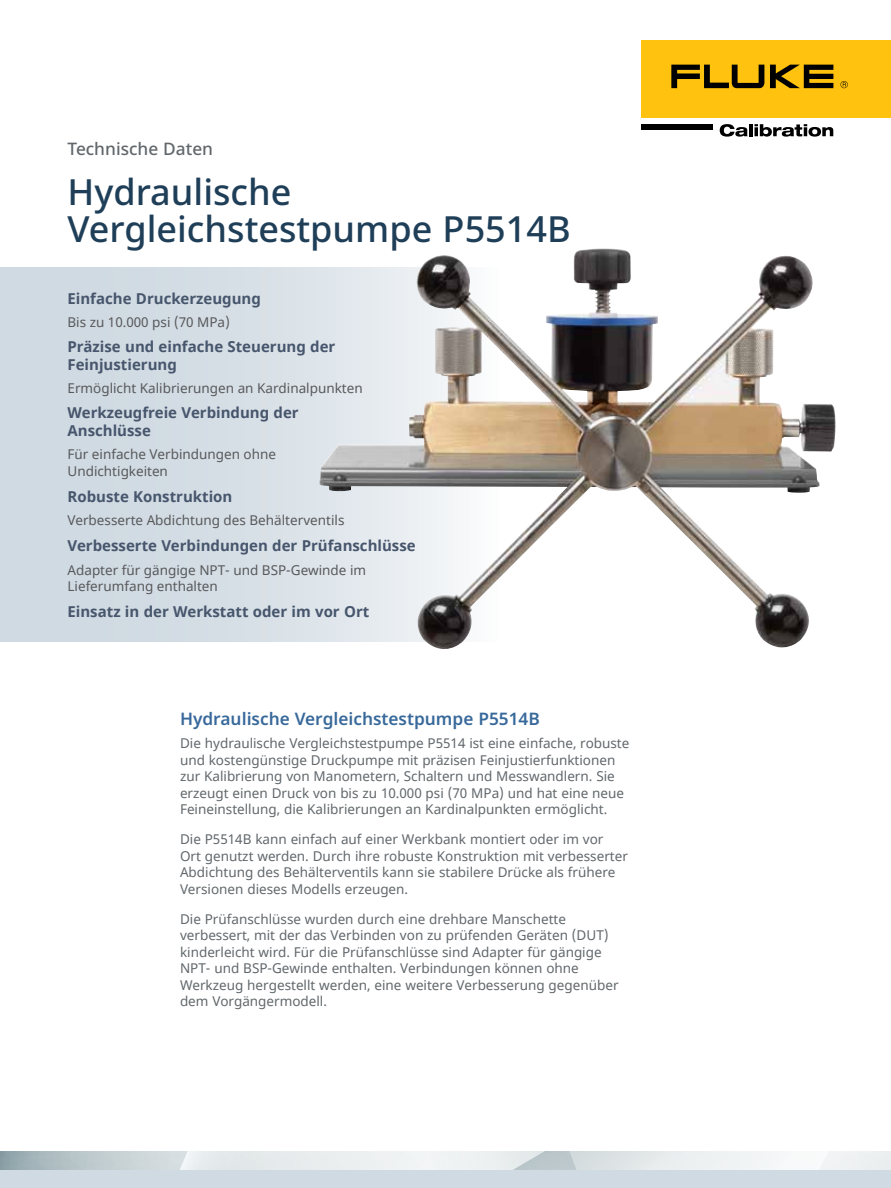
<style>
.page{position:relative;width:891px;height:1188px;background:#fff}
.page>*{position:absolute;margin:0;border:0;box-sizing:border-box;transform-origin:0 0}
.t1{font:500 36px/37.5px "Noto Sans";color:#1f3e58}
.t2{font:600 17.25px "Noto Sans";color:#38699b}
.t3{font:500 17.25px "Noto Sans";color:#61676b}
.t4{font:700 15px/18px "Noto Sans";color:#47566d}
.t5{font:13.5px/16.5px "Noto Sans";color:#61676b}
.t6{font:13.5px/16.5px "Noto Sans";color:#58595b}
</style>
<div class="page">
<div style="left:641px;top:40px;width:250px;height:78px;background:#ffc20e"></div>
<svg style="left:671px;top:65px;width:162px;height:23px"></svg>
<svg style="left:840px;top:81px;width:8px;height:7px"></svg>
<div style="left:641px;top:124px;width:72px;height:6px;background:#000"></div>
<svg style="left:720px;top:124px;width:28px;height:13px"></svg>
<hr style="left:749px;top:124px;width:4px;height:12px;background:#000">
<svg style="left:755px;top:124px;width:78px;height:13px"></svg>
<svg style="left:0;top:1152px;width:891px;height:18px"></svg>
<div style="left:0;top:1170px;width:891px;height:18px;background:#d0dae2"></div>
<div style="left:0;top:267px;width:499px;height:374px;background:#d0dae2"></div>
<img style="left:319px;top:248px;width:517px;height:401px">
<p class="t3" style="left:68px;top:137px;width:147px">Technische Daten</p>
<h1 class="t1" style="left:68px;top:174px;width:505px">Hydraulische<br>Vergleichstestpumpe P5514B</h1>
<p class="t4" style="left:68px;top:290px;width:195px">Einfache Druckerzeugung</p>
<p class="t6" style="left:68px;top:314px;width:164px">Bis zu 10.000 psi (70 MPa)</p>
<p class="t4" style="left:68px;top:338px;width:269px">Präzise und einfache Steuerung der<br>Feinjustierung</p>
<p class="t6" style="left:68px;top:380px;width:297px">Ermöglicht Kalibrierungen an Kardinalpunkten</p>
<p class="t4" style="left:68px;top:404px;width:233px">Werkzeugfreie Verbindung der<br>Anschlüsse</p>
<p class="t6" style="left:68px;top:446px;width:210px">Für einfache Verbindungen ohne<br>Undichtigkeiten</p>
<p class="t4" style="left:68px;top:488px;width:166px">Robuste Konstruktion</p>
<p class="t6" style="left:68px;top:512px;width:278px">Verbesserte Abdichtung des Behälterventils</p>
<p class="t4" style="left:68px;top:537px;width:350px">Verbesserte Verbindungen der Prüfanschlüsse</p>
<p class="t6" style="left:68px;top:562px;width:300px">Adapter für gängige NPT- und BSP-Gewinde im<br>Lieferumfang enthalten</p>
<p class="t4" style="left:68px;top:603px;width:303px">Einsatz in der Werkstatt oder im vor Ort</p>
<p class="t2" style="left:180px;top:706px;width:361px">Hydraulische Vergleichstestpumpe P5514B</p>
<p class="t5" style="left:180px;top:735px;width:451px">Die hydraulische Vergleichstestpumpe P5514 ist eine einfache, robuste und kostengünstige Druckpumpe mit präzisen Feinjustierfunktionen zur Kalibrierung von Manometern, Schaltern und Messwandlern. Sie erzeugt einen Druck von bis zu 10.000 psi (70 MPa) und hat eine neue Feineinstellung, die Kalibrierungen an Kardinalpunkten ermöglicht.</p>
<p class="t5" style="left:180px;top:831px;width:450px">Die P5514B kann einfach auf einer Werkbank montiert oder im vor<br>Ort genutzt werden. Durch ihre robuste Konstruktion mit verbesserter Abdichtung des Behälterventils kann sie stabilere Drücke als frühere Versionen dieses Modells erzeugen.</p>
<p class="t5" style="left:180px;top:911px;width:440px">Die Prüfanschlüsse wurden durch eine drehbare Manschette verbessert, mit der das Verbinden von zu prüfenden Geräten (DUT) kinderleicht wird. Für die Prüfanschlüsse sind Adapter für gängige NPT- und BSP-Gewinde enthalten. Verbindungen können ohne Werkzeug hergestellt werden, eine weitere Verbesserung gegenüber dem Vorgängermodell.</p>
</div>
